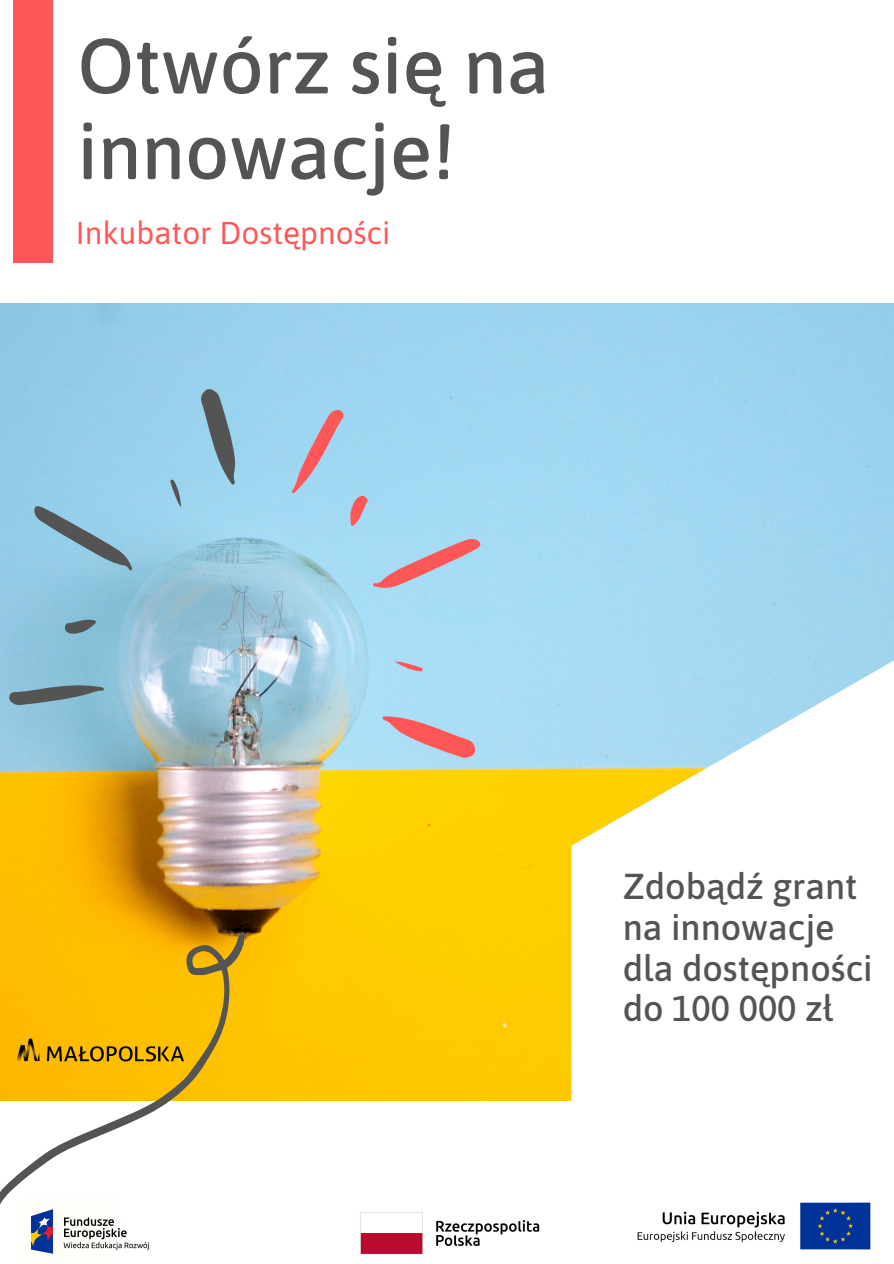
<style>
.page{position:relative;width:894px;height:1264px;background:#fff}
.page>*{position:absolute;margin:0;border:0;box-sizing:border-box;transform-origin:0 0}
.t1{font:500 78px/85.5px "Asap";color:#545454}
.t2{font:500 36px/40.8px "Asap";color:#545454}
.t3{font:31.5px "Asap";color:#ff5757}
</style>
<div class="page">
<img style="left:0;top:303px;width:893px;height:797px">
<div style="left:13px;top:0;width:40px;height:263px;background:#ff5757"></div>
<img style="left:30px;top:1242px;width:119px;height:12px">
<svg style="left:0;top:918px;width:306px;height:324px"></svg>
<svg style="left:571px;top:659px;width:322px;height:442px"></svg>
<img style="left:637px;top:1202px;width:234px;height:48px">
<img style="left:360px;top:1212px;width:180px;height:42px">
<svg style="left:29px;top:502px;width:109px;height:72px;background:#89b6cc"></svg>
<svg style="left:6px;top:648px;width:99px;height:91px;background:#84b5cb"></svg>
<svg style="left:62px;top:608px;width:36px;height:34px"></svg>
<svg style="left:381px;top:686px;width:97px;height:97px;background:#c4c6b9"></svg>
<svg style="left:370px;top:533px;width:113px;height:62px;background:#b7c0d4"></svg>
<svg style="left:161px;top:386px;width:214px;height:141px;background:#9ec8e0"></svg>
<svg style="left:394px;top:652px;width:30px;height:28px"></svg>
<img style="left:0;top:1006px;width:225px;height:90px">
<h1 class="t1" style="left:77px;top:23px;width:473px">Otwórz się na innowacje!</h1>
<p class="t3" style="left:76px;top:214px;width:316px">Inkubator Dostępności</p>
<p class="t2" style="left:622px;top:865px;width:251px">Zdobądź grant na innowacje dla dostępności do 100 000 zł</p>
</div>
